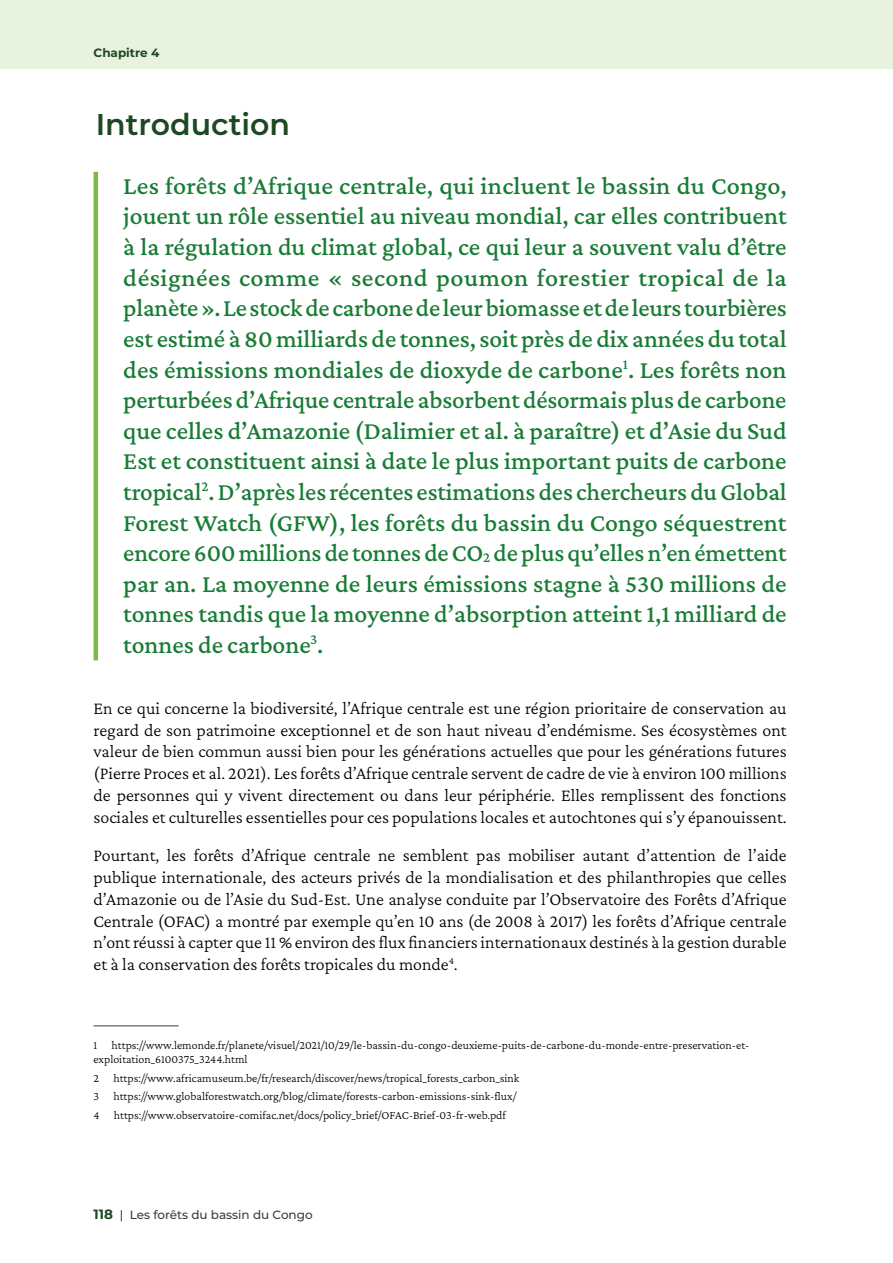
<style>
.page{position:relative;width:893px;height:1263px;background:#fff}
.page>*{position:absolute;margin:0;border:0;box-sizing:border-box;transform-origin:0 0}
.t1{font:600 30px "Montserrat";color:#1d4821}
.t2{font:500 25.5px/30.6px "Crimson Pro";color:#187c35;text-align:justify}
.t3{font:300 18px/21.8px "Crimson Pro";color:#000;text-align:justify}
.t4{font:300 12px/18.6px "Crimson Pro";color:#000}
.t5{font:500 12px "Montserrat";color:#3c3c3b}
.t6{font:700 12px "Montserrat";color:#1d4821}
.s1{font-size:14.85px}
.s2{font-weight:700;font-size:13.5px;color:#1d4821}
.s3{color:#1d4821}
</style>
<div class="page">
<div style="left:0;top:0;width:893px;height:69px;background:#e9f2df"></div>
<hr style="left:94px;top:172px;width:4px;height:488px;background:#7cbb48">
<hr style="left:94px;top:1025px;width:85px;height:1px;background:#3c3c3b">
<p class="t6" style="left:94px;top:44px;width:67px">Chapitre 4</p>
<h1 class="t1" style="left:96px;top:103px;width:196px">Introduction</h1>
<p class="t2" style="left:123px;top:170px;width:665px">Les forêts d’Afrique centrale, qui incluent le bassin du Congo, jouent un rôle essentiel au niveau mondial, car elles contribuent à la régulation du climat global, ce qui leur a souvent valu d’être désignées comme « second poumon forestier tropical de la planète ». Le stock de carbone de leur biomasse et de leurs tourbières est estimé à 80 milliards de tonnes, soit près de dix années du total des émissions mondiales de dioxyde de carbone<sup>1</sup>. Les forêts non perturbées d’Afrique centrale absorbent désormais plus de carbone que celles d’Amazonie (Dalimier et al. à paraître) et d’Asie du Sud Est et constituent ainsi à date le plus important puits de carbone tropical<sup>2</sup>. D’après les récentes estimations des chercheurs du Global Forest Watch (GFW), les forêts du bassin du Congo séquestrent encore 600 millions de tonnes de CO<span class="s1">2</span> de plus qu’elles n’en émettent par an. La moyenne de leurs émissions stagne à 530 millions de tonnes tandis que la moyenne d’absorption atteint 1,1 milliard de tonnes de carbone<sup>3</sup>.</p>
<p class="t3" style="left:94px;top:697px;width:695px">En ce qui concerne la biodiversité, l’Afrique centrale est une région prioritaire de conservation au regard de son patrimoine exceptionnel et de son haut niveau d’endémisme. Ses écosystèmes ont valeur de bien commun aussi bien pour les générations actuelles que pour les générations futures (Pierre Proces et al. 2021). Les forêts d’Afrique centrale servent de cadre de vie à environ 100 millions de personnes qui y vivent directement ou dans leur périphérie. Elles remplissent des fonctions sociales et culturelles essentielles pour ces populations locales et autochtones qui s’y épanouissent.</p>
<p class="t3" style="left:94px;top:844px;width:695px">Pourtant, les forêts d’Afrique centrale ne semblent pas mobiliser autant d’attention de l’aide publique internationale, des acteurs privés de la mondialisation et des philanthropies que celles d’Amazonie ou de l’Asie du Sud-Est. Une analyse conduite par l’Observatoire des Forêts d’Afrique Centrale (OFAC) a montré par exemple qu’en 10 ans (de 2008 à 2017) les forêts d’Afrique centrale n’ont réussi à capter que 11 % environ des flux financiers internationaux destinés à la gestion durable et à la conservation des forêts tropicales du monde<sup>4</sup>.</p>
<p class="t4" style="left:94px;top:1037px;width:657px;line-height:14.4px">1 https://www.lemonde.fr/planete/visuel/2021/10/29/le-bassin-du-congo-deuxieme-puits-de-carbone-du-monde-entre-preservation-et&shy;exploitation_6100375_3244.html</p>
<p class="t4" style="left:94px;top:1068px;width:427px">2 https://www.africamuseum.be/fr/research/discover/news/tropical_forests_carbon_sink<br>3 https://www.globalforestwatch.org/blog/climate/forests-carbon-emissions-sink-flux/<br>4 https://www.observatoire-comifac.net/docs/policy_brief/OFAC-Brief-03-fr-web.pdf</p>
<p class="t5" style="left:94px;top:1206px;width:221px"><span class="s2">118</span> <span class="s3">|</span> Les forêts du bassin du Congo</p>
</div>
